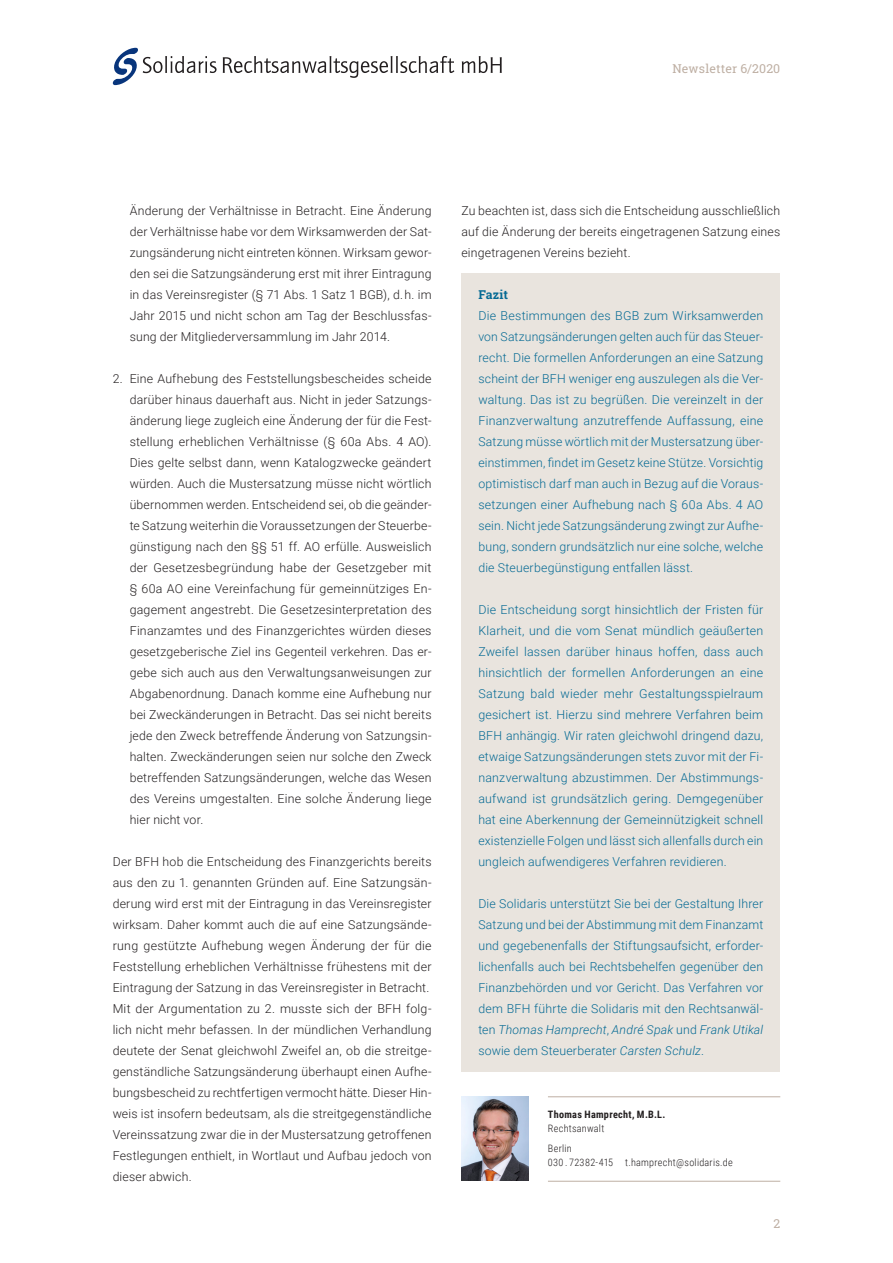
<style>
.page{position:relative;width:893px;height:1263px;background:#fff}
.page>*{position:absolute;margin:0;border:0;box-sizing:border-box;transform-origin:0 0}
.Fließtext{font:300 12.3px/21px "Roboto";letter-spacing:.015em;color:#231f20;text-align:justify}
.Fazit{font:300 12.3px/21px "Roboto";letter-spacing:.015em;color:#056a94;text-align:justify}
.t1{font:12.3px "Roboto Slab";letter-spacing:.01em;color:#beafa3}
.Fazit_Headline{font:700 12.3px "Roboto Slab";letter-spacing:.01em;color:#056a94}
.Autor_-_Fließtext{font:300 10.2px/13.5px "Roboto Condensed";letter-spacing:.025em;color:#231f20}
.Autor_-_Fließtext-2{font:700 10.2px/13.5px "Roboto Condensed";letter-spacing:.03em;color:#231f20}
.s1{font-style:italic}
.s2{font-weight:300}
</style>
<div class="page">
<svg style="left:223px;top:56px;width:231px;height:22px"></svg>
<svg style="left:462px;top:56px;width:40px;height:17px"></svg>
<svg style="left:113px;top:48px;width:104px;height:37px"></svg>
<div style="left:461px;top:274px;width:319px;height:798px;background:#e9e4de"></div>
<hr style="left:548px;top:1096px;width:232px;height:1px;background:#beafa3">
<hr style="left:548px;top:1181px;width:232px;height:1px;background:#beafa3">
<img style="left:461px;top:1097px;width:67px;height:84px">
<p class="t1" style="left:672px;top:60px;width:109px">Newsletter 6/2020</p>
<p class="Fließtext" style="left:130px;top:199px;width:303px">Änderung der Verhältnisse in Betracht. Eine Änderung der Verhältnisse habe vor dem Wirksamwerden der Sat&shy;zungsänderung nicht eintreten können. Wirksam gewor&shy;den sei die Satzungsänderung erst mit ihrer Eintragung in das Vereinsregister (§ 71 Abs. 1 Satz 1 BGB), d. h. im Jahr 2015 und nicht schon am Tag der Beschlussfas&shy;sung der Mitgliederversammlung im Jahr 2014.</p>
<p class="Fließtext" style="left:130px;top:367px;width:303px;text-indent:-17px">2. Eine Aufhebung des Feststellungsbescheides scheide darüber hinaus dauerhaft aus. Nicht in jeder Satzungs&shy;änderung liege zugleich eine Änderung der für die Fest&shy;stellung erheblichen Verhältnisse (§ 60a Abs. 4 AO).<br>Dies gelte selbst dann, wenn Katalogzwecke geändert würden. Auch die Mustersatzung müsse nicht wörtlich übernommen werden. Entscheidend sei, ob die geänder&shy;te Satzung weiterhin die Voraussetzungen der Steuerbe&shy;günstigung nach den §§ 51 ff. AO erfülle. Ausweislich der Gesetzesbegründung habe der Gesetzgeber mit § 60a AO eine Vereinfachung für gemeinnütziges En&shy;gagement angestrebt. Die Gesetzesinterpretation des Finanzamtes und des Finanzgerichtes würden dieses gesetzgeberische Ziel ins Gegenteil verkehren. Das er&shy;gebe sich auch aus den Verwaltungsanweisungen zur Abgabenordnung. Danach komme eine Aufhebung nur bei Zweckänderungen in Betracht. Das sei nicht bereits jede den Zweck betreffende Änderung von Satzungsin&shy;halten. Zweckänderungen seien nur solche den Zweck betreffenden Satzungsänderungen, welche das Wesen des Vereins umgestalten. Eine solche Änderung liege hier nicht vor.</p>
<p class="Fließtext" style="left:113px;top:850px;width:320px">Der BFH hob die Entscheidung des Finanzgerichts bereits aus den zu 1. genannten Gründen auf. Eine Satzungsän&shy;derung wird erst mit der Eintragung in das Vereinsregister wirksam. Daher kommt auch die auf eine Satzungsände&shy;rung gestützte Aufhebung wegen Änderung der für die Feststellung erheblichen Verhältnisse frühestens mit der Eintragung der Satzung in das Vereinsregister in Betracht.</p>
<p class="Fließtext" style="left:113px;top:997px;width:320px">Mit der Argumentation zu 2. musste sich der BFH folg&shy;lich nicht mehr befassen. In der mündlichen Verhandlung deutete der Senat gleichwohl Zweifel an, ob die streitge&shy;genständliche Satzungsänderung überhaupt einen Aufhe&shy;bungsbescheid zu rechtfertigen vermocht hätte. Dieser Hin&shy;weis ist insofern bedeutsam, als die streitgegenständliche Vereinssatzung zwar die in der Mustersatzung getroffenen Festlegungen enthielt, in Wortlaut und Aufbau jedoch von dieser abwich.</p>
<p class="Fließtext" style="left:461px;top:199px;width:320px">Zu beachten ist, dass sich die Entscheidung ausschließlich auf die Änderung der bereits eingetragenen Satzung eines eingetragenen Vereins bezieht.</p>
<p class="Fazit_Headline" style="left:478px;top:286px;width:31px">Fazit</p>
<p class="Fazit" style="left:478px;top:304px;width:286px">Die Bestimmungen des BGB zum Wirksamwerden von Satzungsänderungen gelten auch für das Steuer&shy;recht. Die formellen Anforderungen an eine Satzung scheint der BFH weniger eng auszulegen als die Ver&shy;waltung. Das ist zu begrüßen. Die vereinzelt in der Finanzverwaltung anzutreffende Auffassung, eine Satzung müsse wörtlich mit der Mustersatzung über&shy;einstimmen, findet im Gesetz keine Stütze. Vorsichtig optimistisch darf man auch in Bezug auf die Voraus&shy;setzungen einer Aufhebung nach § 60a Abs. 4 AO sein. Nicht jede Satzungsänderung zwingt zur Aufhe&shy;bung, sondern grundsätzlich nur eine solche, welche die Steuerbegünstigung entfallen lässt.</p>
<p class="Fazit" style="left:478px;top:598px;width:286px">Die Entscheidung sorgt hinsichtlich der Fristen für Klarheit, und die vom Senat mündlich geäußerten Zweifel lassen darüber hinaus hoffen, dass auch hinsichtlich der formellen Anforderungen an eine Satzung bald wieder mehr Gestaltungsspielraum gesichert ist. Hierzu sind mehrere Verfahren beim BFH anhängig. Wir raten gleichwohl dringend dazu, etwaige Satzungsänderungen stets zuvor mit der Fi&shy;nanzverwaltung abzustimmen. Der Abstimmungs&shy;aufwand ist grundsätzlich gering. Demgegenüber hat eine Aberkennung der Gemeinnützigkeit schnell existenzielle Folgen und lässt sich allenfalls durch ein ungleich aufwendigeres Verfahren revidieren.</p>
<p class="Fazit" style="left:478px;top:892px;width:286px">Die Solidaris unterstützt Sie bei der Gestaltung Ihrer Satzung und bei der Abstimmung mit dem Finanzamt und gegebenenfalls der Stiftungsaufsicht, erforder&shy;lichenfalls auch bei Rechtsbehelfen gegenüber den Finanzbehörden und vor Gericht. Das Verfahren vor dem BFH führte die Solidaris mit den Rechtsanwäl&shy;ten <span class="s1">Thomas Hamprecht</span>, <span class="s1">André Spak</span> und <span class="s1">Frank Utikal </span>sowie dem Steuerberater <span class="s1">Carsten Schulz</span>.</p>
<p class="Autor_-_Fließtext-2" style="left:548px;top:1107px;width:119px">Thomas Hamprecht, M.B.L.<br><span class="s2">Rechtsanwalt</span></p>
<p class="Autor_-_Fließtext" style="left:548px;top:1141px;width:186px">Berlin<br>030 . 72382-415 t.hamprecht@solidaris.de</p>
<p class="t1" style="left:773px;top:1215px;width:8px">2</p>
</div>
